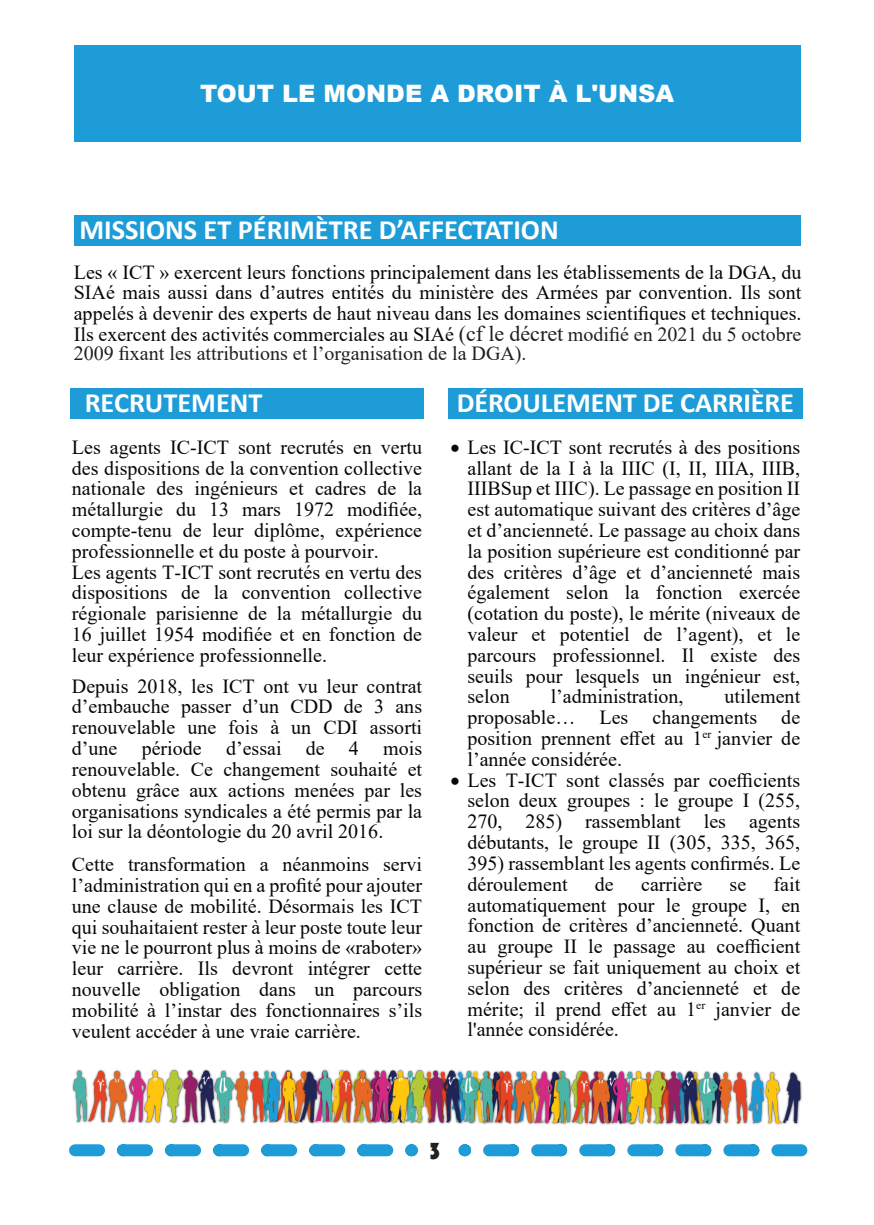
<style>
.page{position:relative;width:874px;height:1225px;background:#fff}
.page>*{position:absolute;margin:0;border:0;box-sizing:border-box;transform-origin:0 0}
.t1{font:700 28px "Calibri";color:#fff}
.t2{font:900 24px "Arial";color:#fff}
.t3{font:24px "Bauhaus 93";color:#231f20}
.t4{font:20px/20.8px "Times New Roman";color:#080704;text-align:justify}
.t5{font:20px "Times New Roman";color:#231f20}
.s1{font-size:22px;color:#231f20}
.s2{color:#231f20}
</style>
<div class="page">
<div style="left:74px;top:45px;width:725px;height:97px;background:#1d9cd8"></div>
<svg style="left:75px;top:1144px;width:337px;height:12px"></svg>
<svg style="left:464px;top:1144px;width:337px;height:12px"></svg>
<div style="left:70px;top:389px;width:353px;height:30px;background:#1d9cd8"></div>
<div style="left:448px;top:389px;width:354px;height:30px;background:#1d9cd8"></div>
<img style="left:72px;top:1069px;width:730px;height:56px">
<div style="left:74px;top:216px;width:725px;height:30px;background:#1d9cd8"></div>
<p class="t2" style="left:200px;top:85px;width:475px">TOUT LE MONDE A DROIT À L'UNSA</p>
<h1 class="t1" style="left:79px;top:218px;width:480px">MISSIONS ET PÉRIMÈTRE D’AFFECTATION</h1>
<p class="t4" style="left:74px;top:263px;width:728px">Les « ICT » exercent leurs fonctions principalement dans les établissements de la DGA, du SIAé mais aussi dans d’autres entités du ministère des Armées par convention. Ils sont appelés à devenir des experts de haut niveau dans les domaines scientifiques et techniques.<br>Ils exercent des activités commerciales au SIAé <span class="s1">(cf le décret</span> <span class="s2">modifié en 2021 du 5 octobre</span></p>
<p class="t5" style="left:74px;top:346px;width:454px">2009 fixant les attributions et l’organisation de la DGA).</p>
<h1 class="t1" style="left:85px;top:391px;width:179px">RECRUTEMENT</h1>
<p class="t4" style="left:72px;top:438px;width:351px;text-align:left">Les agents IC-ICT sont recrutés en vertu des dispositions de la convention collective nationale des ingénieurs et cadres de la métallurgie du 13 mars 1972 modifiée, compte-tenu de leur diplôme, expérience professionnelle et du poste à pourvoir.<br>Les agents T-ICT sont recrutés en vertu des dispositions de la convention collective régionale parisienne de la métallurgie du 16 juillet 1954 modifiée et en fonction de leur expérience professionnelle.</p>
<p class="t4" style="left:72px;top:677px;width:351px">Depuis 2018, les ICT ont vu leur contrat d’embauche passer d’un CDD de 3 ans renouvelable une fois à un CDI assorti d’une période d’essai de 4 mois renouvelable. Ce changement souhaité et obtenu grâce aux actions menées par les organisations syndicales a été permis par la loi sur la déontologie du 20 avril 2016.</p>
<p class="t4" style="left:72px;top:856px;width:351px">Cette transformation a néanmoins servi l’administration qui en a profité pour ajouter une clause de mobilité. Désormais les ICT qui souhaitaient rester à leur poste toute leur vie ne le pourront plus à moins de «raboter» leur carrière. Ils devront intégrer cette nouvelle obligation dans un parcours mobilité à l’instar des fonctionnaires s’ils veulent accéder à une vraie carrière.</p>
<h1 class="t1" style="left:456px;top:391px;width:338px">DÉROULEMENT DE CARRIÈRE</h1>
<p class="t4" style="left:467px;top:438px;width:334px">Les IC-ICT sont recrutés à des positions allant de la I à la IIIC (I, II, IIIA, IIIB, IIIBSup et IIIC). Le passage en position II est automatique suivant des critères d’âge et d’ancienneté. Le passage au choix dans la position supérieure est conditionné par des critères d’âge et d’ancienneté mais également selon la fonction exercée (cotation du poste), le mérite (niveaux de valeur et potentiel de l’agent), et le parcours professionnel. Il existe des seuils pour lesquels un ingénieur est, selon</p>
<p class="t4" style="left:467px;top:688px;width:334px;text-align:left;text-indent:257px">utilement proposable… Les changements de position prennent effet au 1<sup>er</sup> janvier de l’année considérée.<br>Les T-ICT sont classés par coefficients selon deux groupes : le groupe I (255,<br>270, 285) rassemblant les agents débutants, le groupe II (305, 335, 365,<br>395) rassemblant les agents confirmés. Le déroulement</p>
<p class="t4" style="left:550px;top:688px;width:134px">l’administration,</p>
<p class="t4" style="left:467px;top:875px;width:334px;text-indent:306px">fait automatiquement pour le groupe I, en fonction de critères d’ancienneté. Quant au groupe II le passage au coefficient supérieur se fait uniquement au choix et selon des critères d’ancienneté et de mérite; il prend effet au 1<sup>er</sup> janvier de l'année considérée.</p>
<p class="t4" style="left:594px;top:875px;width:20px">de</p>
<p class="t4" style="left:640px;top:875px;width:63px">carrière</p>
<p class="t4" style="left:729px;top:875px;width:18px">se</p>
<p class="t3" style="left:428px;top:1137px;width:15px">3</p>
</div>
